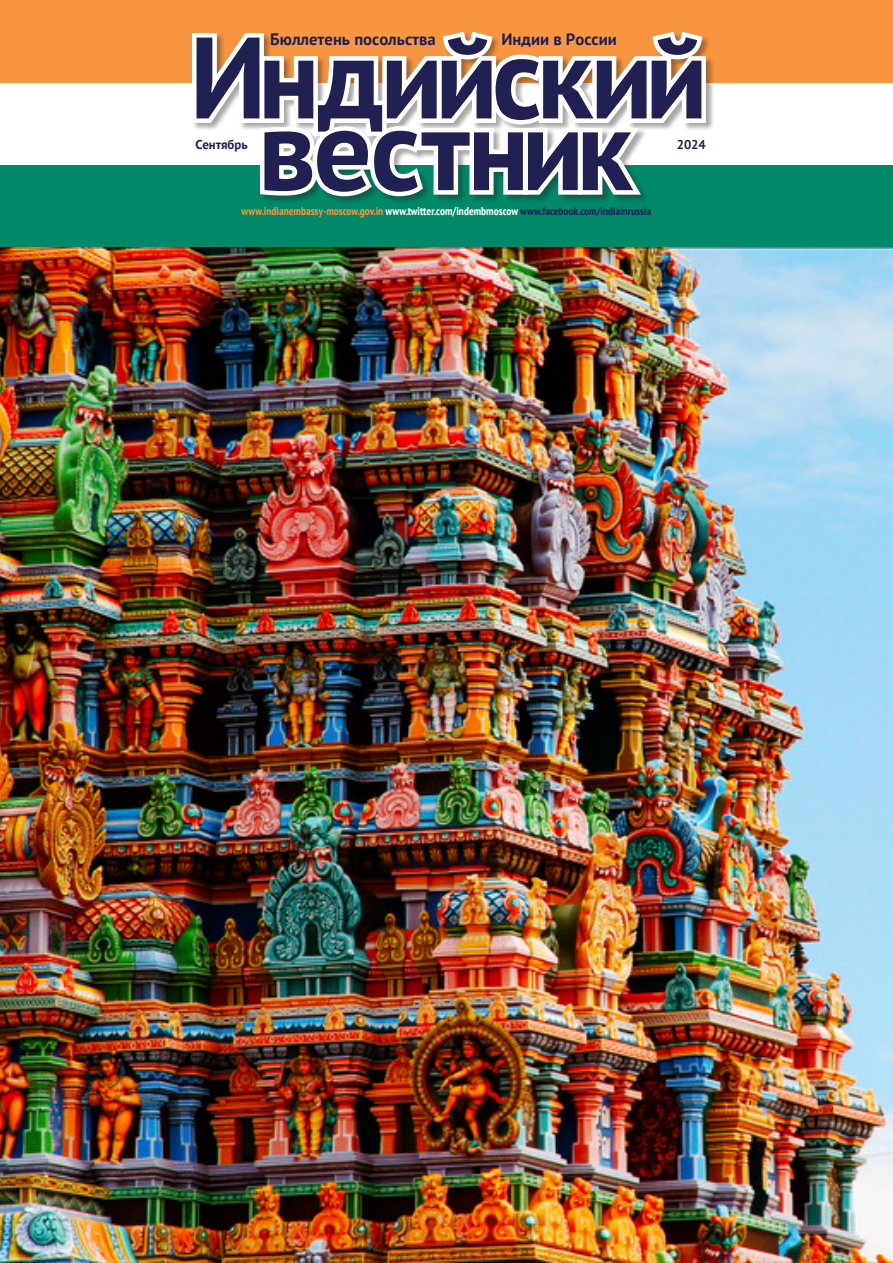
<style>
.page{position:relative;width:893px;height:1263px;background:#fff}
.page>*{position:absolute;margin:0;border:0;box-sizing:border-box;transform-origin:0 0}
.t1{font:700 115.5px "PT Sans";letter-spacing:-.035em;color:#202053}
.t2{font:700 16.5px "PT Sans";color:#202053}
.t3{font:700 12.75px "PT Sans";color:#202053}
.Lid{font:700 condensed 11.25px "PT Sans";color:#f79540}
.s1{color:#fff}
.s2{color:#202053}
</style>
<div class="page">
<div style="left:0;top:0;width:893px;height:82px;background:#f79540"></div>
<div style="left:0;top:165px;width:893px;height:83px;background:#008969"></div>
<div style="left:192px;top:31px;width:523px;height:174px;background:#231f20;opacity:.4"></div>
<svg style="left:188px;top:31px;width:522px;height:172px"></svg>
<img style="left:0;top:248px;width:893px;height:1015px">
<p class="t2" style="left:270px;top:28px;width:167px">Бюллетень посольства</p>
<p class="t2" style="left:501px;top:28px;width:117px">Индии в России</p>
<p class="t1" style="left:190px;top:1px;width:520px">Индийский</p>
<p class="t1" style="left:258px;top:73px;width:376px">вестник</p>
<p class="Lid" style="left:242px;top:203px;width:411px">www.indianembassy-moscow.gov.in <span class="s1">www.twitter.com/indembmoscow</span> <span class="s2">www.facebook.com/indiainrussia</span></p>
<p class="t3" style="left:196px;top:136px;width:54px">Сентябрь</p>
<p class="t3" style="left:677px;top:136px;width:31px">2024</p>
</div>
